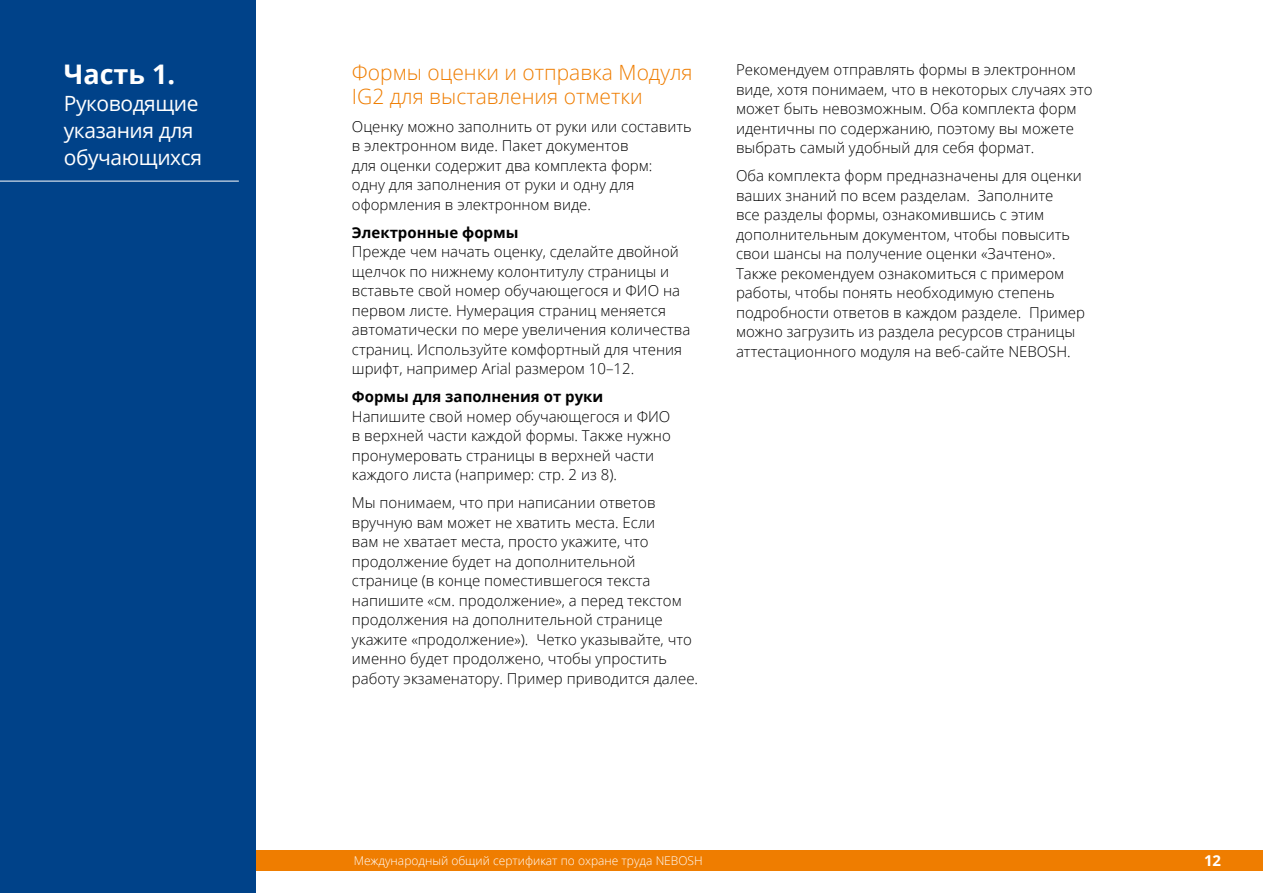
<style>
.page{position:relative;width:1263px;height:893px;background:#fff}
.page>*{position:absolute;margin:0;border:0;box-sizing:border-box;transform-origin:0 0}
.t1{font:700 27px "Open Sans";color:#fff}
.t2{font:300 21px/24px "Open Sans";color:#ef7d00}
.t3{font:21px/27px "Open Sans";letter-spacing:-.02em;color:#fff}
.t4{font:300 15px/19.5px "Open Sans";color:#000}
.t5{font:700 15px "Open Sans";color:#000}
.t6{font:700 15px "Open Sans";color:#fff}
.t7{font:300 12px "Open Sans";color:#fff}
</style>
<div class="page">
<div style="left:256px;top:850px;width:1007px;height:21px;background:#ef7d00"></div>
<div style="left:0;top:0;width:256px;height:893px;background:#004289"></div>
<hr style="left:0;top:181px;width:239px;height:1px;background:#fff">
<h1 class="t1" style="left:64px;top:55px;width:113px">Часть 1.</h1>
<h2 class="t3" style="left:64px;top:89px;width:140px">Руководящие указания для обучающихся</h2>
<h2 class="t2" style="left:352px;top:60px;width:342px">Формы оценки и отправка Модуля<br>IG2 для выставления отметки</h2>
<p class="t4" style="left:352px;top:116px;width:341px">Оценку можно заполнить от руки или составить в электронном виде. Пакет документов<br>для оценки содержит два комплекта форм:<br>одну для заполнения от руки и одну для оформления в электронном виде.</p>
<p class="t5" style="left:352px;top:222px;width:168px">Электронные формы</p>
<p class="t4" style="left:352px;top:242px;width:340px">Прежде чем начать оценку, сделайте двойной щелчок по нижнему колонтитулу страницы и вставьте свой номер обучающегося и ФИО на первом листе. Нумерация страниц меняется автоматически по мере увеличения количества страниц. Используйте комфортный для чтения шрифт, например Arial размером 10–12.</p>
<p class="t5" style="left:352px;top:386px;width:253px">Формы для заполнения от руки</p>
<p class="t4" style="left:352px;top:406px;width:320px">Напишите свой номер обучающегося и ФИО в верхней части каждой формы. Также нужно пронумеровать страницы в верхней части каждого листа (например: стр. 2 из 8).</p>
<p class="t4" style="left:352px;top:493px;width:348px">Мы понимаем, что при написании ответов вручную вам может не хватить места. Если<br>вам не хватает места, просто укажите, что продолжение будет на дополнительной странице (в конце поместившегося текста напишите «см. продолжение», а перед текстом продолжения на дополнительной странице укажите «продолжение»). Четко указывайте, что именно будет продолжено, чтобы упростить работу экзаменатору. Пример приводится далее.</p>
<p class="t4" style="left:736px;top:60px;width:358px">Рекомендуем отправлять формы в электронном виде, хотя понимаем, что в некоторых случаях это может быть невозможным. Оба комплекта форм идентичны по содержанию, поэтому вы можете выбрать самый удобный для себя формат.</p>
<p class="t4" style="left:736px;top:166px;width:351px">Оба комплекта форм предназначены для оценки ваших знаний по всем разделам. Заполните<br>все разделы формы, ознакомившись с этим дополнительным документом, чтобы повысить свои шансы на получение оценки «Зачтено».<br>Также рекомендуем ознакомиться с примером работы, чтобы понять необходимую степень подробности ответов в каждом разделе. Пример можно загрузить из раздела ресурсов страницы аттестационного модуля на веб-сайте NEBOSH.</p>
<p class="t7" style="left:354px;top:853px;width:351px">Международный общий сертификат по охране труда NEBOSH</p>
<p class="t6" style="left:1204px;top:850px;width:19px">12</p>
</div>
